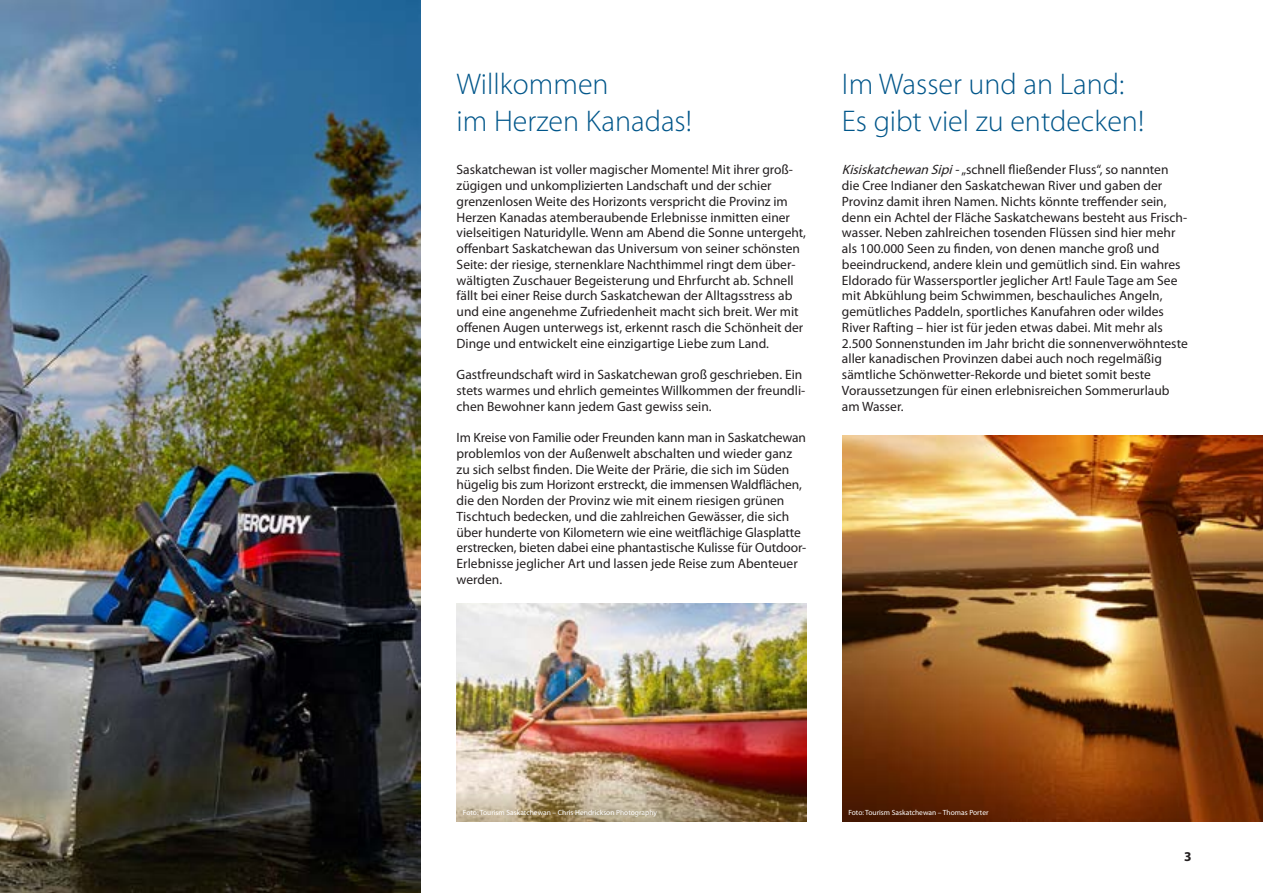
<style>
.page{position:relative;width:1263px;height:893px;background:#fff}
.page>*{position:absolute;margin:0;border:0;box-sizing:border-box;transform-origin:0 0}
.t1{font:300 30px/37.3px "Myriad Pro";color:#00568a}
.t2{font:13.5px/15.8px "Myriad Pro";color:#231f20}
.t3{font:700 13.5px "Myriad Pro";color:#231f20}
.t4{font:7.5px "Myriad Pro";color:#fff}
.s1{font-style:italic}
</style>
<div class="page">
<img style="left:0;top:0;width:421px;height:893px">
<img style="left:457px;top:604px;width:349px;height:218px">
<img style="left:842px;top:435px;width:421px;height:387px">
<h1 class="t1" style="left:457px;top:65px;width:237px">Willkommen<br>im Herzen Kanadas!</h1>
<h1 class="t1" style="left:842px;top:65px;width:304px">Im Wasser und an Land:<br>Es gibt viel zu entdecken!</h1>
<p class="t2" style="left:457px;top:162px;width:351px">Saskatchewan ist voller magischer Momente! Mit ihrer groß&shy;zügigen und unkomplizierten Landschaft und der schier grenzenlosen Weite des Horizonts verspricht die Provinz im Herzen Kanadas atemberaubende Erlebnisse inmitten einer vielseitigen Naturidylle. Wenn am Abend die Sonne untergeht, offenbart Saskatchewan das Universum von seiner schönsten Seite: der riesige, sternenklare Nachthimmel ringt dem über&shy;wältigten Zuschauer Begeisterung und Ehrfurcht ab. Schnell fällt bei einer Reise durch Saskatchewan der Alltagsstress ab und eine angenehme Zufriedenheit macht sich breit. Wer mit offenen Augen unterwegs ist, erkennt rasch die Schönheit der Dinge und entwickelt eine einzigartige Liebe zum Land.</p>
<p class="t2" style="left:457px;top:366px;width:350px">Gastfreundschaft wird in Saskatchewan groß geschrieben. Ein stets warmes und ehrlich gemeintes Willkommen der freundli&shy;chen Bewohner kann jedem Gast gewiss sein.</p>
<p class="t2" style="left:457px;top:429px;width:351px">Im Kreise von Familie oder Freunden kann man in Saskatchewan problemlos von der Außenwelt abschalten und wieder ganz zu sich selbst finden. Die Weite der Prärie, die sich im Süden hügelig bis zum Horizont erstreckt, die immensen Waldflächen, die den Norden der Provinz wie mit einem riesigen grünen Tischtuch bedecken, und die zahlreichen Gewässer, die sich über hunderte von Kilometern wie eine weitflächige Glasplatte erstrecken, bieten dabei eine phantastische Kulisse für Outdoor-Erlebnisse jeglicher Art und lassen jede Reise zum Abenteuer werden.</p>
<p class="t2" style="left:842px;top:162px;width:347px"><span class="s1">KisiskatchewanSipi-</span>„schnell fließender Fluss“, so nannten die Cree Indianer den Saskatchewan River und gaben der Provinz damit ihren Namen. Nichts könnte treffender sein, denn ein Achtel der Fläche Saskatchewans besteht aus Frisch&shy;wasser. Neben zahlreichen tosenden Flüssen sind hier mehr als 100.000 Seen zu finden, von denen manche groß und beeindruckend, andere klein und gemütlich sind. Ein wahres Eldorado für Wassersportler jeglicher Art! Faule Tage am See mit Abkühlung beim Schwimmen, beschauliches Angeln, gemütliches Paddeln, sportliches Kanufahren oder wildes River Rafting – hier ist für jeden etwas dabei. Mit mehr als 2.500 Sonnenstunden im Jahr bricht die sonnenverwöhnteste aller kanadischen Provinzen dabei auch noch regelmäßig sämtliche Schönwetter-Rekorde und bietet somit beste Voraussetzungen für einen erlebnisreichen Sommerurlaub am Wasser.</p>
<p class="t4" style="left:463px;top:808px;width:196px">Foto: Tourism Saskatchewan – Chris Hendrickson Photography</p>
<p class="t4" style="left:848px;top:808px;width:142px">Foto: Tourism Saskatchewan – Thomas Porter</p>
<p class="t3" style="left:1184px;top:848px;width:9px">3</p>
</div>
